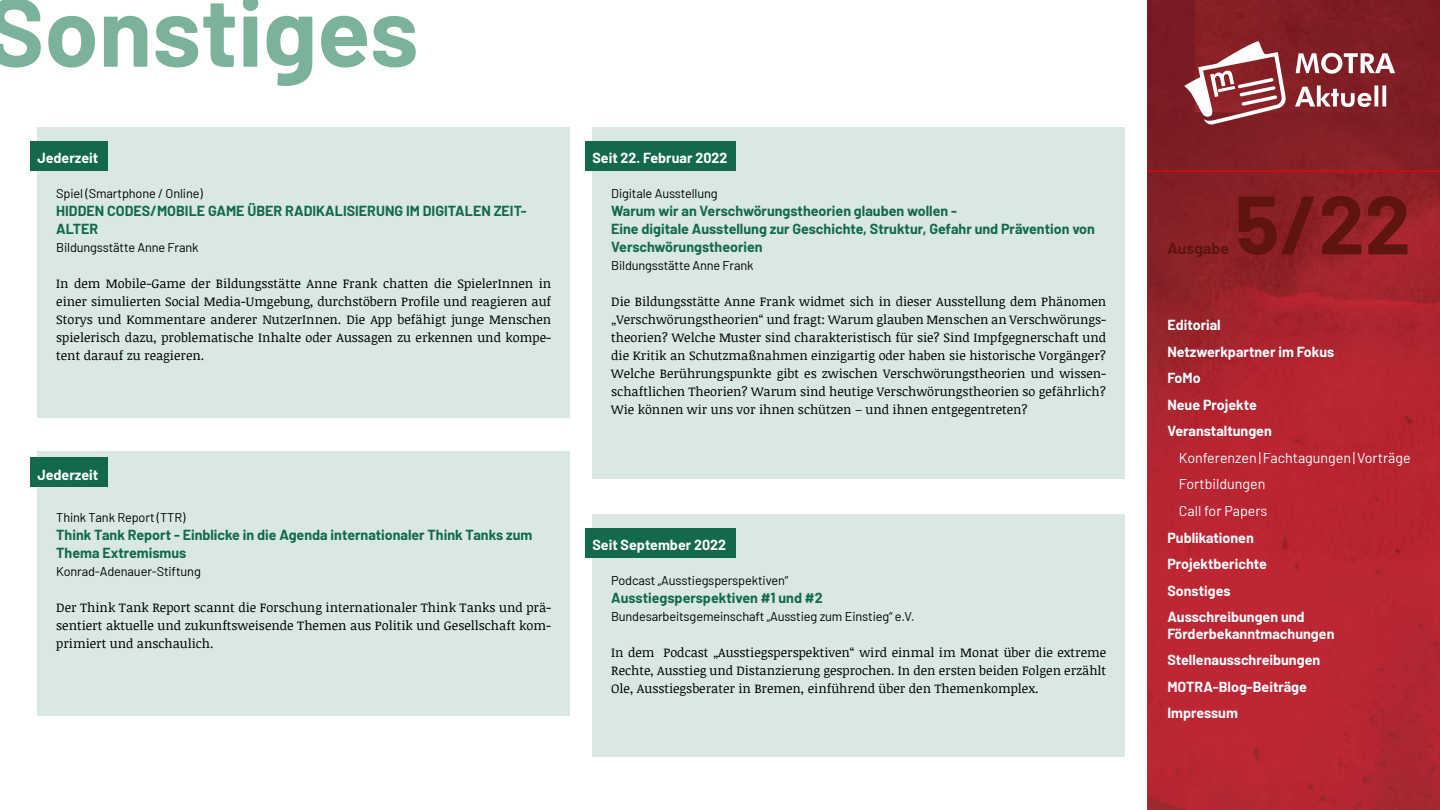
<style>
.page{position:relative;width:1440px;height:810px;background:#fff}
.page>*{position:absolute;margin:0;border:0;box-sizing:border-box;transform-origin:0 0}
.t1{font:700 97.5px "Barlow";color:#7bb29a}
.t2{font:700 82.5px "Barlow";color:#5f1412}
.t3{font:700 15.75px "Barlow";color:#5f1412}
.t4{font:700 14.25px/18px "Barlow";color:#12694b}
.t5{font:700 14.25px/26.5px "Barlow";color:#fff}
.t6{font:14.25px/26.5px "Barlow";color:#fff}
.t7{font:12.75px/18px "Noticia Text";color:#000;text-align:justify}
.t8{font:12.75px "Barlow";letter-spacing:-.01em;color:#000}
</style>
<div class="page">
<img style="left:1148px;top:0;width:292px;height:810px">
<hr style="left:1148px;top:171px;width:292px;height:1px;background:#e30613">
<svg style="left:1295px;top:85px;width:91px;height:22px"></svg>
<svg style="left:1296px;top:53px;width:99px;height:21px"></svg>
<svg style="left:1184px;top:41px;width:102px;height:84px"></svg>
<div style="left:592px;top:128px;width:533px;height:351px;background:#d9e9e2"></div>
<div style="left:585px;top:141px;width:151px;height:29px;background:#12694b"></div>
<div style="left:592px;top:514px;width:533px;height:244px;background:#d9e9e2"></div>
<div style="left:585px;top:528px;width:151px;height:29px;background:#12694b"></div>
<div style="left:38px;top:128px;width:532px;height:290px;background:#d9e9e2"></div>
<div style="left:30px;top:141px;width:78px;height:29px;background:#12694b"></div>
<div style="left:38px;top:451px;width:532px;height:265px;background:#d9e9e2"></div>
<div style="left:30px;top:458px;width:78px;height:29px;background:#12694b"></div>
<h1 class="t1" style="left:-14px;top:-41px;width:434px">Sonstiges</h1>
<p class="t5" style="left:38px;top:143px;width:62px">Jederzeit</p>
<p class="t8" style="left:56px;top:184px;width:148px">Spiel (Smartphone / Online)</p>
<p class="t4" style="left:56px;top:201px;width:472px">HIDDEN CODES/MOBILE GAME ÜBER RADIKALISIERUNG IM DIGITALEN ZEIT-<br>ALTER</p>
<p class="t8" style="left:56px;top:238px;width:144px">Bildungsstätte Anne Frank</p>
<p class="t7" style="left:56px;top:274px;width:497px">In dem Mobile-Game der Bildungsstätte Anne Frank chatten die SpielerInnen in einer simulierten Social Media-Umgebung, durchstöbern Profile und reagieren auf Storys und Kommentare anderer NutzerInnen. Die App befähigt junge Menschen spielerisch dazu, problematische Inhalte oder Aussagen zu erkennen und kompe&shy;tent darauf zu reagieren.</p>
<p class="t5" style="left:38px;top:460px;width:62px">Jederzeit</p>
<p class="t8" style="left:56px;top:508px;width:131px">Think Tank Report (TTR)</p>
<p class="t4" style="left:56px;top:525px;width:478px">Think Tank Report - Einblicke in die Agenda internationaler Think Tanks zum<br>Thema Extremismus</p>
<p class="t8" style="left:56px;top:562px;width:146px">Konrad-Adenauer-Stiftung</p>
<p class="t7" style="left:56px;top:598px;width:496px">Der Think Tank Report scannt die Forschung internationaler Think Tanks und prä&shy;sentiert aktuelle und zukunftsweisende Themen aus Politik und Gesellschaft kom&shy;primiert und anschaulich.</p>
<p class="t5" style="left:592px;top:143px;width:136px">Seit 22. Februar 2022</p>
<p class="t8" style="left:611px;top:184px;width:108px">Digitale Ausstellung</p>
<p class="t4" style="left:611px;top:201px;width:485px">Warum wir an Verschwörungstheorien glauben wollen -<br>Eine digitale Ausstellung zur Geschichte, Struktur, Gefahr und Prävention von<br>Verschwörungstheorien</p>
<p class="t8" style="left:611px;top:256px;width:144px">Bildungsstätte Anne Frank</p>
<p class="t7" style="left:611px;top:292px;width:497px">Die Bildungsstätte Anne Frank widmet sich in dieser Ausstellung dem Phänomen „Verschwörungstheorien“ und fragt: Warum glauben Menschen an Verschwörungs&shy;theorien? Welche Muster sind charakteristisch für sie? Sind Impfgegnerschaft und die Kritik an Schutzmaßnahmen einzigartig oder haben sie historische Vorgänger?<br>Welche Berührungspunkte gibt es zwischen Verschwörungstheorien und wissen&shy;schaftlichen Theorien? Warum sind heutige Verschwörungstheorien so gefährlich?<br>Wie können wir uns vor ihnen schützen – und ihnen entgegentreten?</p>
<p class="t5" style="left:592px;top:530px;width:135px">Seit September 2022</p>
<p class="t8" style="left:611px;top:571px;width:178px">Podcast „Ausstiegsperspektiven“</p>
<p class="t4" style="left:611px;top:588px;width:213px">Ausstiegsperspektiven #1 und #2</p>
<p class="t8" style="left:611px;top:607px;width:305px">Bundesarbeitsgemeinschaft „Ausstieg zum Einstieg“ e.V.</p>
<p class="t7" style="left:611px;top:643px;width:496px">In dem Podcast „Ausstiegsperspektiven“ wird einmal im Monat über die extreme Rechte, Ausstieg und Distanzierung gesprochen. In den ersten beiden Folgen erzählt Ole, Ausstiegsberater in Bremen, einführend über den Themenkomplex.</p>
<p class="t3" style="left:1167px;top:237px;width:63px">Ausgabe</p>
<h2 class="t2" style="left:1235px;top:164px;width:177px">5/22</h2>
<p class="t5" style="left:1167px;top:311px;width:168px">Editorial<br>Netzwerkpartner im Fokus<br>FoMo<br>Neue Projekte<br>Veranstaltungen</p>
<p class="t6" style="left:1179px;top:443px;width:233px">Konferenzen|Fachtagungen|Vorträge<br>Fortbildungen<br>Call for Papers</p>
<p class="t5" style="left:1167px;top:523px;width:139px">Publikationen<br>Projektberichte<br>Sonstiges<br>Ausschreibungen und</p>
<p class="t5" style="left:1167px;top:619px;width:169px">Förderbekanntmachungen<br>Stellenausschreibungen<br>MOTRA-Blog-Beiträge<br>Impressum</p>
</div>
